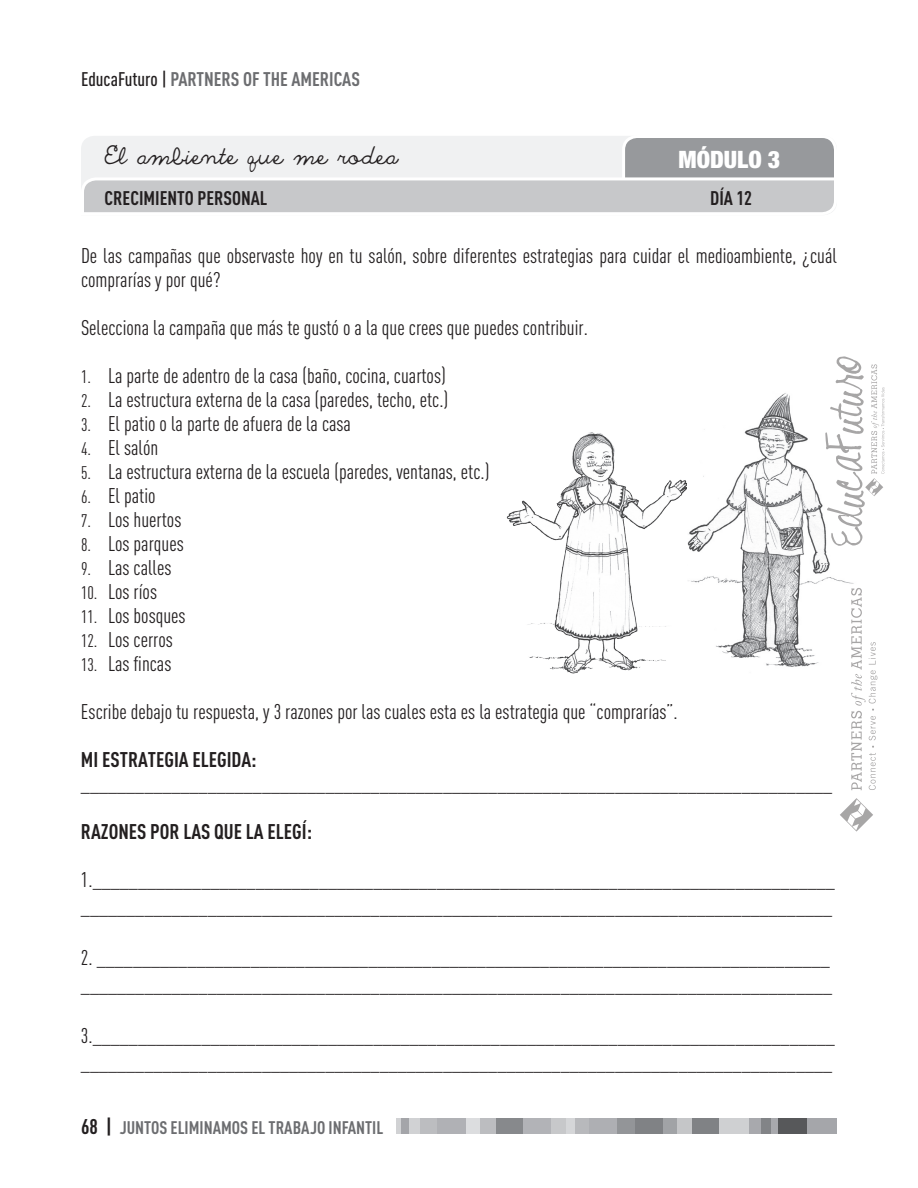
<style>
.page{position:relative;width:918px;height:1188px;background:#fff}
.page>*{position:absolute;margin:0;border:0;box-sizing:border-box;transform-origin:0 0}
.t1{font:900 condensed 24px "Helvetica Neue";color:#fff}
.t2{font:21px/27px "Adi Haus PS Con";color:#231f20}
.t3{font:700 21px "Adi Haus PS Con";color:#231f20}
.t4{font:21px "The Only Exception";color:#231f20}
.t5{font:700 19.5px "Adi Haus PS Con";color:#6c6d70}
.t6{font:700 19.5px "Adi Haus PS Con";color:#231f20}
.t7{font:700 18px "Adi Haus PS Con";color:#6c6d70}
.s1{font-weight:500;color:#231f20}
.s2{font-size:18px}
.s3{font-size:21px;color:#231f20}
</style>
<div class="page">
<div style="left:396px;top:1119px;width:5px;height:15px;background:#d1d2d4"></div>
<div style="left:401px;top:1119px;width:8px;height:15px;background:#a4a5a9"></div>
<div style="left:496px;top:1119px;width:27px;height:15px;background:#87898c"></div>
<div style="left:409px;top:1119px;width:11px;height:15px;background:#d1d2d4"></div>
<div style="left:663px;top:1119px;width:14px;height:15px;background:#a1a3a6"></div>
<div style="left:807px;top:1119px;width:30px;height:15px;background:#a5a6aa"></div>
<div style="left:523px;top:1119px;width:28px;height:15px;background:#b2b3b7"></div>
<div style="left:691px;top:1119px;width:29px;height:15px;background:#808285"></div>
<div style="left:420px;top:1119px;width:17px;height:15px;background:#bcbdc0"></div>
<div style="left:466px;top:1119px;width:15px;height:15px;background:#dcdddf"></div>
<div style="left:481px;top:1119px;width:15px;height:15px;background:#bcbdc0"></div>
<div style="left:551px;top:1119px;width:15px;height:15px;background:#c7c8ca"></div>
<div style="left:677px;top:1119px;width:14px;height:15px;background:#c5c6c8"></div>
<div style="left:749px;top:1119px;width:12px;height:15px;background:#a8a9ad"></div>
<div style="left:771px;top:1119px;width:8px;height:15px;background:#a8a9ad"></div>
<div style="left:574px;top:1119px;width:15px;height:15px;background:#b8b9bc"></div>
<div style="left:616px;top:1119px;width:20px;height:15px;background:#939598"></div>
<div style="left:589px;top:1119px;width:27px;height:15px;background:#aeafb3"></div>
<div style="left:636px;top:1119px;width:27px;height:15px;background:#808285"></div>
<div style="left:566px;top:1119px;width:8px;height:15px;background:#d5d6d8"></div>
<div style="left:720px;top:1119px;width:29px;height:15px;background:#cfd0d2"></div>
<div style="left:761px;top:1119px;width:10px;height:15px;background:#828487"></div>
<div style="left:779px;top:1119px;width:28px;height:15px;background:#57585a"></div>
<div style="left:437px;top:1119px;width:29px;height:15px;background:#b0b1b5"></div>
<div style="left:81px;top:136px;width:548px;height:40px;background:#f0f1f2"></div>
<div style="left:624px;top:136px;width:212px;height:55px;background:#97999c;border-radius:13px"></div>
<div style="left:622px;top:135px;width:215px;height:58px;border:3px solid #fff;border-radius:13px"></div>
<svg style="left:81px;top:176px;width:756px;height:37px"></svg>
<img style="left:506px;top:432px;width:181px;height:242px">
<img style="left:687px;top:393px;width:167px;height:274px">
<svg style="left:840px;top:798px;width:33px;height:34px"></svg>
<svg style="left:851px;top:588px;width:26px;height:202px"></svg>
<svg style="left:825px;top:356px;width:59px;height:190px"></svg>
<p class="t5" style="left:81px;top:67px;width:281px"><span class="s1">EducaFuturo |</span> PARTNERS OF THE AMERICAS</p>
<p class="t4" style="left:105px;top:145px;width:295px">El ambiente que me rodea</p>
<p class="t1" style="left:679px;top:145px;width:103px">MÓDULO 3</p>
<p class="t6" style="left:105px;top:186px;width:164px">CRECIMIENTO PERSONAL</p>
<p class="t6" style="left:710px;top:186px;width:43px">DÍA 12</p>
<p class="t2" style="left:81px;top:243px;width:757px;line-height:24px">De las campañas que observaste hoy en tu salón, sobre diferentes estrategias para cuidar el medioambiente, ¿cuál comprarías y por qué?</p>
<p class="t2" style="left:81px;top:314px;width:508px">Selecciona la campaña que más te gustó o a la que crees que puedes contribuir.</p>
<p class="t2" style="left:81px;top:362px;width:366px"><span class="s2">1.</span> La parte de adentro de la casa (baño, cocina, cuartos)</p>
<p class="t2" style="left:81px;top:386px;width:369px"><span class="s2">2.</span> La estructura externa de la casa (paredes, techo, etc.)</p>
<p class="t2" style="left:81px;top:410px;width:271px"><span class="s2">3.</span> El patio o la parte de afuera de la casa</p>
<p class="t2" style="left:81px;top:434px;width:79px"><span class="s2">4.</span> El salón</p>
<p class="t2" style="left:81px;top:458px;width:410px"><span class="s2">5.</span> La estructura externa de la escuela (paredes, ventanas, etc.)</p>
<p class="t2" style="left:81px;top:482px;width:76px"><span class="s2">6.</span> El patio</p>
<p class="t2" style="left:81px;top:506px;width:102px"><span class="s2">7.</span> Los huertos</p>
<p class="t2" style="left:81px;top:530px;width:104px"><span class="s2">8.</span> Los parques</p>
<p class="t2" style="left:81px;top:554px;width:92px"><span class="s2">9.</span> Las calles</p>
<p class="t2" style="left:81px;top:578px;width:78px"><span class="s2">10.</span> Los ríos</p>
<p class="t2" style="left:81px;top:602px;width:106px"><span class="s2">11.</span> Los bosques</p>
<p class="t2" style="left:81px;top:626px;width:93px"><span class="s2">12.</span> Los cerros</p>
<p class="t2" style="left:81px;top:650px;width:92px"><span class="s2">13.</span> Las fincas</p>
<p class="t2" style="left:81px;top:698px;width:598px">Escribe debajo tu respuesta, y 3 razones por las cuales esta es la estrategia que “comprarías”.</p>
<p class="t3" style="left:81px;top:747px;width:177px">MI ESTRATEGIA ELEGIDA:</p>
<p class="t2" style="left:81px;top:770px;width:753px">___________________________________________________________________________________</p>
<p class="t3" style="left:81px;top:819px;width:233px">RAZONES POR LAS QUE LA ELEGÍ:</p>
<p class="t2" style="left:81px;top:866px;width:755px">1.__________________________________________________________________________________ ___________________________________________________________________________________</p>
<p class="t2" style="left:81px;top:944px;width:753px">2. _________________________________________________________________________________ ___________________________________________________________________________________</p>
<p class="t2" style="left:81px;top:1022px;width:755px">3.__________________________________________________________________________________ ___________________________________________________________________________________</p>
<p class="t7" style="left:81px;top:1117px;width:304px"><span class="s3">68 |</span> JUNTOS ELIMINAMOS EL TRABAJO INFANTIL</p>
</div>
